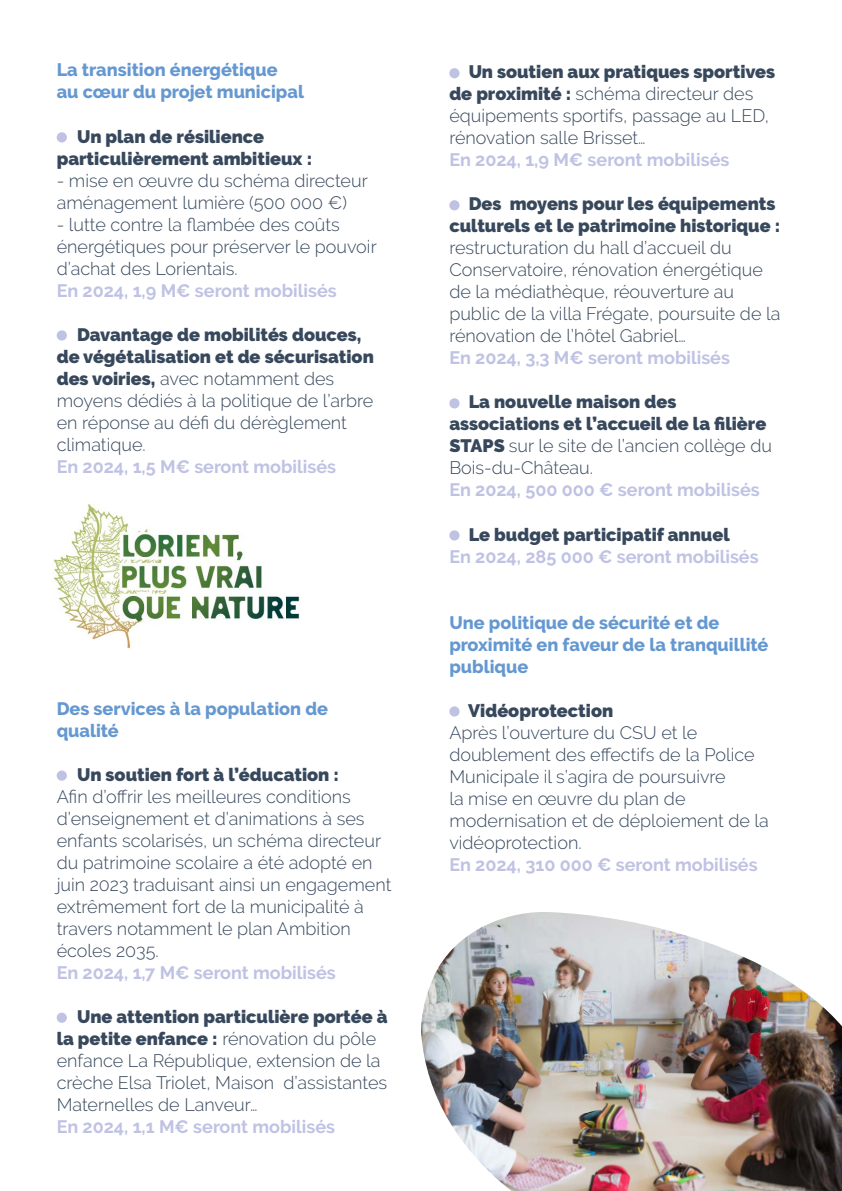
<style>
.page{position:relative;width:842px;height:1191px;background:#fff}
.page>*{position:absolute;margin:0;border:0;box-sizing:border-box;transform-origin:0 0}
.t1{font:300 18px/22px "Raleway";color:#37485c}
.t2{font:900 18px/22px "Raleway";color:#37485c}
.t3{font:700 18px "Raleway";color:#bfc2e3}
.t4{font:800 18px/22px "Raleway";color:#6598d1}
.s1{font-weight:900}
.s2{font-weight:300}
</style>
<div class="page">
<div style="left:57px;top:132px;width:10px;height:10px;background:#bfc2e3;border-radius:50%"></div>
<div style="left:57px;top:330px;width:10px;height:10px;background:#bfc2e3;border-radius:50%"></div>
<div style="left:57px;top:770px;width:10px;height:10px;background:#bfc2e3;border-radius:50%"></div>
<div style="left:57px;top:1012px;width:10px;height:10px;background:#bfc2e3;border-radius:50%"></div>
<div style="left:449px;top:68px;width:10px;height:10px;background:#bfc2e3;border-radius:50%"></div>
<div style="left:449px;top:200px;width:10px;height:10px;background:#bfc2e3;border-radius:50%"></div>
<div style="left:449px;top:398px;width:10px;height:10px;background:#bfc2e3;border-radius:50%"></div>
<div style="left:449px;top:530px;width:10px;height:10px;background:#bfc2e3;border-radius:50%"></div>
<div style="left:449px;top:706px;width:10px;height:10px;background:#bfc2e3;border-radius:50%"></div>
<img style="left:421px;top:912px;width:421px;height:279px">
<img style="left:52px;top:500px;width:248px;height:149px">
<p class="t4" style="left:57px;top:59px;width:249px">La transition énergétique<br>au cœur du projet municipal</p>
<p class="t2" style="left:57px;top:125px;width:257px;text-indent:20px">Un plan de résilience particulièrement ambitieux :</p>
<p class="t1" style="left:57px;top:169px;width:313px">- mise en œuvre du schéma directeur aménagement lumière (500 000 €)</p>
<p class="t1" style="left:57px;top:213px;width:322px">- lutte contre la flambée des coûts énergétiques pour préserver le pouvoir d’achat des Lorientais.</p>
<p class="t3" style="left:57px;top:280px;width:282px">En 2024, 1,9 M€ seront mobilisés</p>
<p class="t1" style="left:57px;top:323px;width:319px;text-indent:20px"><span class="s1">Davantage de mobilités douces, de végétalisation et de sécurisation des voiries,</span> avec notamment des moyens dédiés à la politique de l’arbre en réponse au défi du dérèglement climatique.</p>
<p class="t3" style="left:57px;top:456px;width:281px">En 2024, 1,5 M€ seront mobilisés</p>
<p class="t4" style="left:57px;top:697px;width:273px">Des services à la population de qualité</p>
<p class="t2" style="left:77px;top:763px;width:263px">Un soutien fort à l’éducation :</p>
<p class="t1" style="left:57px;top:785px;width:336px">Afin d’offrir les meilleures conditions d’enseignement et d’animations à ses enfants scolarisés, un schéma directeur du patrimoine scolaire a été adopté en juin 2023 traduisant ainsi un engagement extrêmement fort de la municipalité à travers notamment le plan Ambition écoles 2035.</p>
<p class="t3" style="left:57px;top:962px;width:281px">En 2024, 1,7 M€ seront mobilisés</p>
<p class="t1" style="left:57px;top:1005px;width:332px;text-indent:20px"><span class="s1">Une attention particulière portée à la petite enfance :</span> rénovation du pôle enfance La République, extension de la crèche Elsa Triolet, Maison d’assistantes Maternelles de Lanveur…</p>
<p class="t3" style="left:57px;top:1116px;width:280px">En 2024, 1,1 M€ seront mobilisés</p>
<p class="t1" style="left:449px;top:61px;width:327px;text-indent:19px"><span class="s1">Un soutien aux pratiques sportives de proximité :</span> schéma directeur des équipements sportifs, passage au LED, rénovation salle Brisset…</p>
<p class="t3" style="left:449px;top:150px;width:282px">En 2024, 1,9 M€ seront mobilisés</p>
<p class="t2" style="left:449px;top:193px;width:332px;text-align:right">Des moyens pour les équipements culturels et le patrimoine historique :</p>
<p class="t1" style="left:449px;top:237px;width:333px">restructuration du hall d’accueil du Conservatoire, rénovation énergétique de la médiathèque, réouverture au public de la villa Frégate, poursuite de la rénovation de l’hôtel Gabriel…</p>
<p class="t3" style="left:449px;top:348px;width:282px">En 2024, 3,3 M€ seront mobilisés</p>
<p class="t2" style="left:449px;top:391px;width:324px;text-indent:19px">La nouvelle maison des associations et l’accueil de la filière<br>STAPS <span class="s2">sur le site de l’ancien collège du<br>Bois-du-Château.</span></p>
<p class="t3" style="left:449px;top:480px;width:312px">En 2024, 500 000 € seront mobilisés</p>
<p class="t2" style="left:469px;top:523px;width:263px">Le budget participatif annuel</p>
<p class="t3" style="left:449px;top:546px;width:311px">En 2024, 285 000 € seront mobilisés</p>
<p class="t4" style="left:449px;top:611px;width:321px">Une politique de sécurité et de proximité en faveur de la tranquillité publique</p>
<p class="t2" style="left:468px;top:699px;width:147px">Vidéoprotection</p>
<p class="t1" style="left:449px;top:721px;width:321px">Après l’ouverture du CSU et le doublement des effectifs de la Police<br>Municipale il s’agira de poursuivre<br>la mise en œuvre du plan de modernisation et de déploiement de la vidéoprotection.</p>
<p class="t3" style="left:449px;top:854px;width:310px">En 2024, 310 000 € seront mobilisés</p>
</div>
